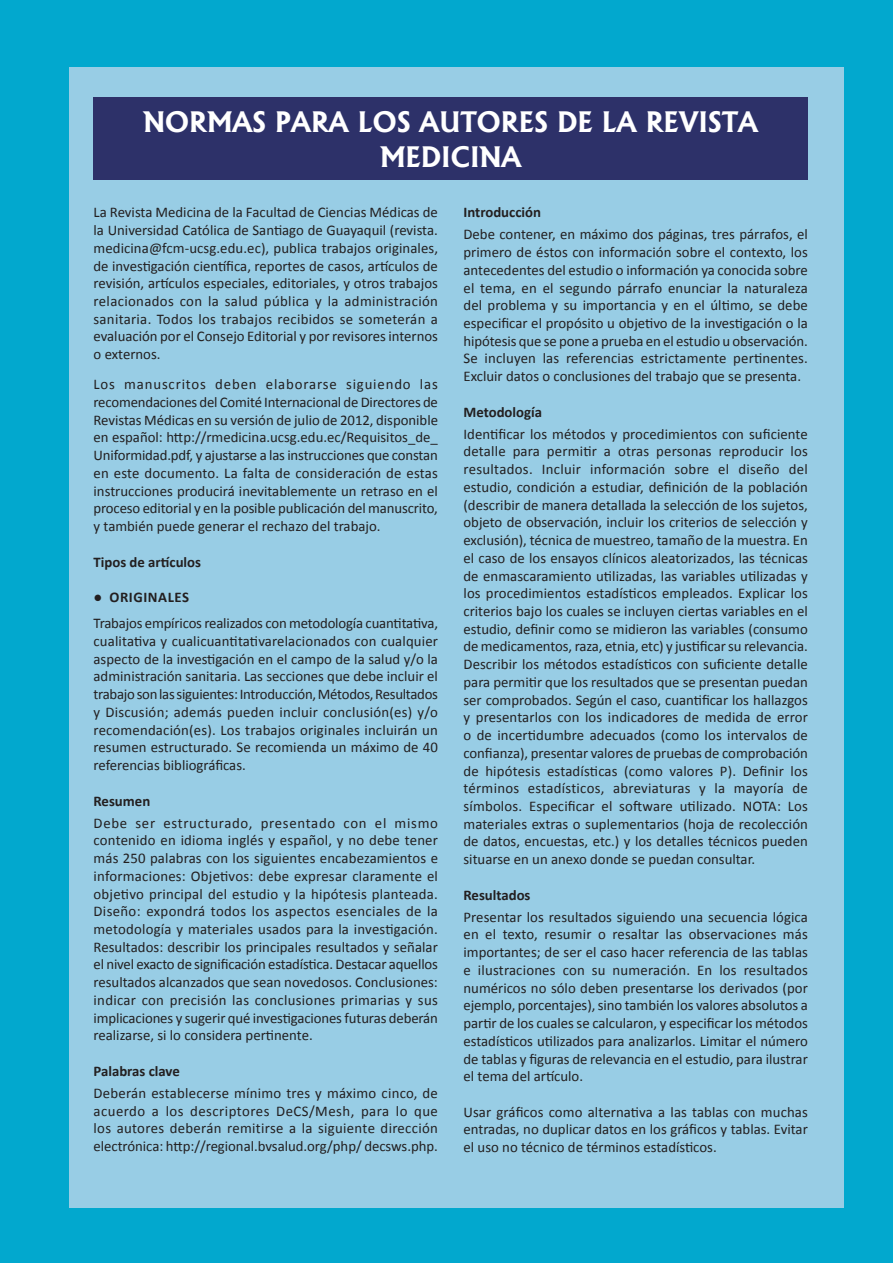
<style>
.page{position:relative;width:893px;height:1263px;background:#02a8ce}
.page>*{position:absolute;margin:0;border:0;box-sizing:border-box;transform-origin:0 0}
.t1{font:700 27px/34.5px "Albertus";color:#fff;text-align:center}
.t2{font:14.85px/17.7px "Calibri";color:#231f20;text-align:justify}
.t3{font:700 14.85px "Calibri";color:#231f20}
.t4{font:700 14.85px "Calibri";letter-spacing:.04em;color:#231f20}
</style>
<div class="page">
<div style="left:69px;top:67px;width:775px;height:1141px;background:#98cde5"></div>
<div style="left:94px;top:98px;width:714px;height:82px;background:#2d3169"></div>
<h1 class="t1" style="left:143px;top:105px;width:616px">NORMAS PARA LOS AUTORES DE LA REVISTA<br>MEDICINA</h1>
<p class="t2" style="left:94px;top:204px;width:346px">La Revista Medicina de la Facultad de Ciencias Médicas de la Universidad Católica de Santiago de Guayaquil (revista. medicina@fcm-ucsg.edu.ec), publica trabajos originales, de investigación científica, reportes de casos, artículos de revisión, artículos especiales, editoriales, y otros trabajos relacionados con la salud pública y la administración sanitaria. Todos los trabajos recibidos se someterán a evaluación por el Consejo Editorial y por revisores internos o externos.</p>
<p class="t2" style="left:94px;top:375px;width:346px">Los manuscritos deben elaborarse siguiendo las recomendaciones del Comité Internacional de Directores de Revistas Médicas en su versión de julio de 2012, disponible en español: http://rmedicina.ucsg.edu.ec/Requisitos_de_ Uniformidad.pdf, y ajustarse a las instrucciones que constan en este documento. La falta de consideración de estas instrucciones producirá inevitablemente un retraso en el proceso editorial y en la posible publicación del manuscrito, y también puede generar el rechazo del trabajo.</p>
<p class="t3" style="left:94px;top:552px;width:109px">Tipos de artículos</p>
<p class="t4" style="left:94px;top:588px;width:97px">● ORIGINALES</p>
<p class="t2" style="left:94px;top:614px;width:346px">Trabajos empíricos realizados con metodología cuantitativa, cualitativa y cualicuantitativarelacionados con cualquier aspecto de la investigación en el campo de la salud y/o la administración sanitaria. Las secciones que debe incluir el trabajo son las siguientes: Introducción, Métodos, Resultados y Discusión; además pueden incluir conclusión(es) y/o recomendación(es). Los trabajos originales incluirán un resumen estructurado. Se recomienda un máximo de 40 referencias bibliográficas.</p>
<p class="t3" style="left:94px;top:791px;width:58px">Resumen</p>
<p class="t2" style="left:94px;top:814px;width:346px">Debe ser estructurado, presentado con el mismo contenido en idioma inglés y español, y no debe tener más 250 palabras con los siguientes encabezamientos e informaciones: Objetivos: debe expresar claramente el objetivo principal del estudio y la hipótesis planteada.<br>Diseño: expondrá todos los aspectos esenciales de la metodología y materiales usados para la investigación.<br>Resultados: describir los principales resultados y señalar el nivel exacto de significación estadística. Destacar aquellos resultados alcanzados que sean novedosos. Conclusiones: indicar con precisión las conclusiones primarias y sus implicaciones y sugerir qué investigaciones futuras deberán realizarse, si lo considera pertinente.</p>
<p class="t3" style="left:94px;top:1061px;width:88px">Palabras clave</p>
<p class="t2" style="left:94px;top:1084px;width:346px">Deberán establecerse mínimo tres y máximo cinco, de acuerdo a los descriptores DeCS/Mesh, para lo que los autores deberán remitirse a la siguiente dirección electrónica: http://regional.bvsalud.org/php/ decsws.php.</p>
<p class="t3" style="left:463px;top:203px;width:79px">Introducción</p>
<p class="t2" style="left:463px;top:226px;width:346px">Debe contener, en máximo dos páginas, tres párrafos, el primero de éstos con información sobre el contexto, los antecedentes del estudio o información ya conocida sobre el tema, en el segundo párrafo enunciar la naturaleza del problema y su importancia y en el último, se debe especificar el propósito u objetivo de la investigación o la hipótesis que se pone a prueba en el estudio u observación.<br>Se incluyen las referencias estrictamente pertinentes.<br>Excluir datos o conclusiones del trabajo que se presenta.</p>
<p class="t3" style="left:463px;top:402px;width:80px">Metodología</p>
<p class="t2" style="left:463px;top:425px;width:346px">Identificar los métodos y procedimientos con suficiente detalle para permitir a otras personas reproducir los resultados. Incluir información sobre el diseño del estudio, condición a estudiar, definición de la población (describir de manera detallada la selección de los sujetos, objeto de observación, incluir los criterios de selección y exclusión), técnica de muestreo, tamaño de la muestra. En el caso de los ensayos clínicos aleatorizados, las técnicas de enmascaramiento utilizadas, las variables utilizadas y los procedimientos estadísticos empleados. Explicar los criterios bajo los cuales se incluyen ciertas variables en el estudio, definir como se midieron las variables (consumo de medicamentos, raza, etnia, etc) y justificar su relevancia.<br>Describir los métodos estadísticos con suficiente detalle para permitir que los resultados que se presentan puedan ser comprobados. Según el caso, cuantificar los hallazgos y presentarlos con los indicadores de medida de error o de incertidumbre adecuados (como los intervalos de confianza), presentar valores de pruebas de comprobación de hipótesis estadísticas (como valores P). Definir los términos estadísticos, abreviaturas y la mayoría de símbolos. Especificar el software utilizado. NOTA: Los materiales extras o suplementarios (hoja de recolección de datos, encuestas, etc.) y los detalles técnicos pueden situarse en un anexo donde se puedan consultar.</p>
<p class="t3" style="left:463px;top:885px;width:69px">Resultados</p>
<p class="t2" style="left:463px;top:908px;width:346px">Presentar los resultados siguiendo una secuencia lógica en el texto, resumir o resaltar las observaciones más importantes; de ser el caso hacer referencia de las tablas e ilustraciones con su numeración. En los resultados numéricos no sólo deben presentarse los derivados (por ejemplo, porcentajes), sino también los valores absolutos a partir de los cuales se calcularon, y especificar los métodos estadísticos utilizados para analizarlos. Limitar el número de tablas y figuras de relevancia en el estudio, para ilustrar el tema del artículo.</p>
<p class="t2" style="left:463px;top:1103px;width:346px">Usar gráficos como alternativa a las tablas con muchas entradas, no duplicar datos en los gráficos y tablas. Evitar el uso no técnico de términos estadísticos.</p>
</div>
